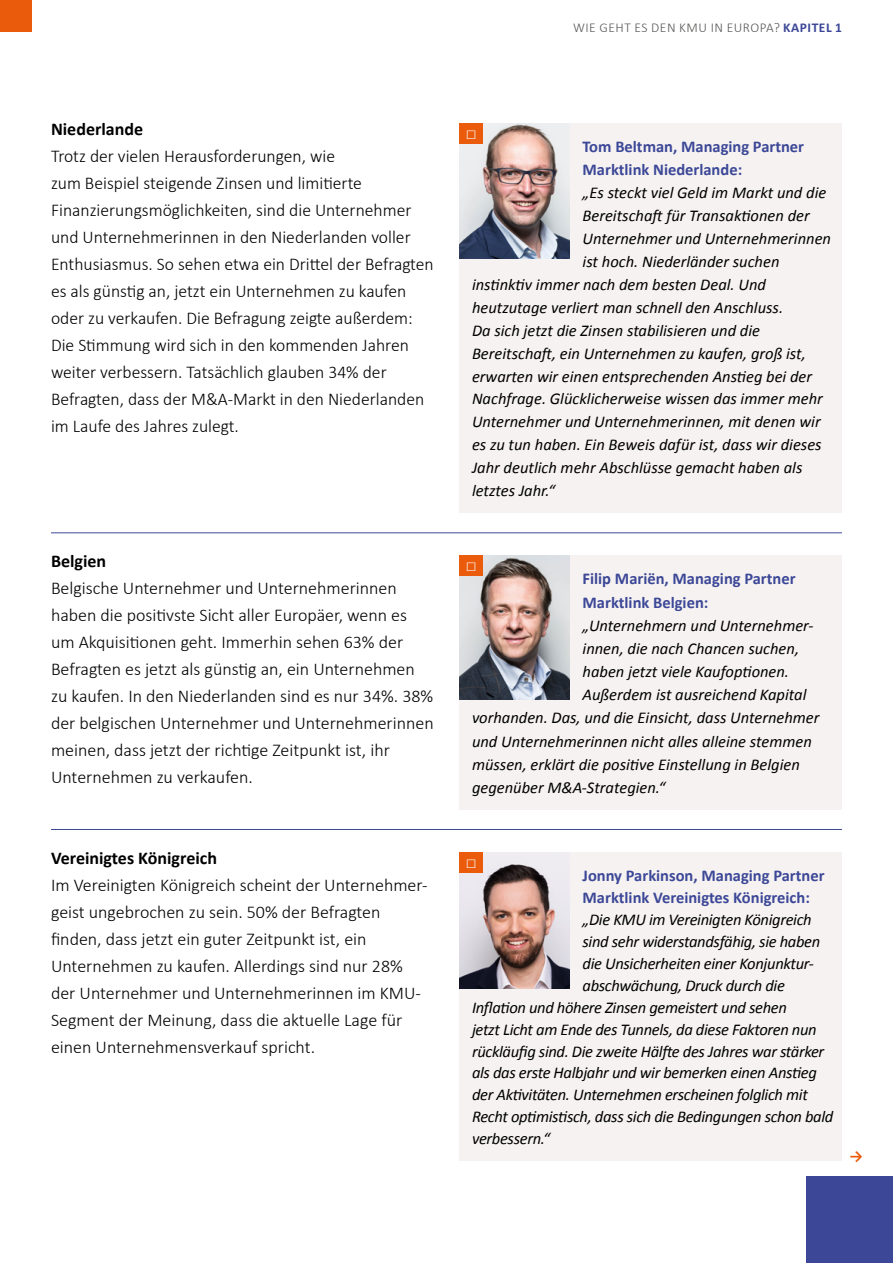
<style>
.page{position:relative;width:893px;height:1263px;background:#fff}
.page>*{position:absolute;margin:0;border:0;box-sizing:border-box;transform-origin:0 0}
.t1{font:300 18px/27px "Calibri";color:#000}
.t2{font:700 18px "Calibri";color:#000}
.t3{font:700 18px "Calibri";color:#fff}
.t4{font:italic 16.5px "Calibri";color:#000}
.t5{font:italic 16.5px "Calibri";letter-spacing:-.02em;color:#000}
.t6{font:700 16.5px/23px "Calibri";color:#3c4797}
.t7{font:700 15px "Calibri";color:#ea5b0b}
.t8{font:300 13.5px "Calibri";letter-spacing:.04em;color:#575756}
.s1{font-weight:700;color:#3c4797}
</style>
<div class="page">
<div style="left:806px;top:1176px;width:87px;height:87px;background:#3c4797"></div>
<div style="left:0;top:0;width:32px;height:32px;background:#ea5b0b"></div>
<div style="left:459px;top:852px;width:383px;height:309px;background:#f5f2f1"></div>
<img style="left:459px;top:862px;width:111px;height:127px">
<div style="left:459px;top:123px;width:383px;height:390px;background:#f5f2f1"></div>
<div style="left:459px;top:555px;width:383px;height:255px;background:#f5f2f1"></div>
<img style="left:459px;top:123px;width:111px;height:135px">
<img style="left:459px;top:555px;width:111px;height:145px">
<div style="left:459px;top:123px;width:24px;height:20px;background:#ea5b0b"></div>
<div style="left:459px;top:555px;width:24px;height:20px;background:#ea5b0b"></div>
<div style="left:459px;top:852px;width:24px;height:20px;background:#ea5b0b"></div>
<hr style="left:51px;top:533px;width:791px;height:1px;background:#3c4797">
<hr style="left:51px;top:829px;width:791px;height:1px;background:#3c4797">
<p class="t8" style="left:573px;top:19px;width:270px">WIE GEHT ES DEN KMU IN EUROPA? <span class="s1">KAPITEL 1</span></p>
<p class="t2" style="left:51px;top:116px;width:94px">Niederlande</p>
<p class="t1" style="left:51px;top:142px;width:384px">Trotz der vielen Herausforderungen, wie<br>zum Beispiel steigende Zinsen und limitierte Finanzierungsmöglichkeiten, sind die Unternehmer und Unternehmerinnen in den Niederlanden voller Enthusiasmus. So sehen etwa ein Drittel der Befragten es als günstig an, jetzt ein Unternehmen zu kaufen oder zu verkaufen. Die Befragung zeigte außerdem:<br>Die Stimmung wird sich in den kommenden Jahren weiter verbessern. Tatsächlich glauben 34% der Befragten, dass der M&amp;A-Markt in den Niederlanden im Laufe des Jahres zulegt.</p>
<p class="t2" style="left:51px;top:548px;width:57px">Belgien</p>
<p class="t1" style="left:51px;top:574px;width:384px">Belgische Unternehmer und Unternehmerinnen haben die positivste Sicht aller Europäer, wenn es um Akquisitionen geht. Immerhin sehen 63% der Befragten es jetzt als günstig an, ein Unternehmen zu kaufen. In den Niederlanden sind es nur 34%. 38% der belgischen Unternehmer und Unternehmerinnen meinen, dass jetzt der richtige Zeitpunkt ist, ihr Unternehmen zu verkaufen.</p>
<p class="t2" style="left:51px;top:845px;width:167px">Vereinigtes Königreich</p>
<p class="t1" style="left:51px;top:871px;width:377px">Im Vereinigten Königreich scheint der Unternehmer&shy;geist ungebrochen zu sein. 50% der Befragten finden, dass jetzt ein guter Zeitpunkt ist, ein Unternehmen zu kaufen. Allerdings sind nur 28% der Unternehmer und Unternehmerinnen im KMU-Segment der Meinung, dass die aktuelle Lage für einen Unternehmensverkauf spricht.</p>
<p class="t3" style="left:466px;top:120px;width:12px">□</p>
<p class="t6" style="left:583px;top:135px;width:223px">Tom Beltman, Managing Partner<br>Marktlink Niederlande:</p>
<p class="t4" style="left:583px;top:181px;width:245px">„Es steckt viel Geld im Markt und die</p>
<p class="t4" style="left:583px;top:204px;width:229px">Bereitschaft für Transaktionen der</p>
<p class="t4" style="left:583px;top:227px;width:250px">Unternehmer und Unternehmerinnen</p>
<p class="t4" style="left:583px;top:250px;width:198px">ist hoch. Niederländer suchen</p>
<p class="t4" style="left:472px;top:273px;width:296px">instinktiv immer nach dem besten Deal. Und</p>
<p class="t4" style="left:472px;top:296px;width:313px">heutzutage verliert man schnell den Anschluss.</p>
<p class="t4" style="left:472px;top:319px;width:290px">Da sich jetzt die Zinsen stabilisieren und die</p>
<p class="t4" style="left:472px;top:342px;width:335px">Bereitschaft, ein Unternehmen zu kaufen, groß ist,</p>
<p class="t4" style="left:472px;top:365px;width:342px">erwarten wir einen entsprechenden Anstieg bei der</p>
<p class="t4" style="left:472px;top:387px;width:352px">Nachfrage. Glücklicherweise wissen das immer mehr</p>
<p class="t4" style="left:472px;top:410px;width:350px">Unternehmer und Unternehmerinnen, mit denen wir</p>
<p class="t4" style="left:472px;top:433px;width:351px">es zu tun haben. Ein Beweis dafür ist, dass wir dieses</p>
<p class="t4" style="left:472px;top:456px;width:332px">Jahr deutlich mehr Abschlüsse gemacht haben als</p>
<p class="t4" style="left:472px;top:479px;width:84px">letztes Jahr.“</p>
<p class="t3" style="left:466px;top:552px;width:12px">□</p>
<p class="t6" style="left:583px;top:567px;width:215px">Filip Mariën, Managing Partner<br>Marktlink Belgien:</p>
<p class="t4" style="left:583px;top:614px;width:233px">„Unternehmern und Unternehmer-</p>
<p class="t4" style="left:583px;top:637px;width:218px">innen, die nach Chancen suchen,</p>
<p class="t4" style="left:583px;top:660px;width:208px">haben jetzt viele Kaufoptionen.</p>
<p class="t4" style="left:583px;top:683px;width:225px">Außerdem ist ausreichend Kapital</p>
<p class="t4" style="left:472px;top:706px;width:349px">vorhanden. Das, und die Einsicht, dass Unternehmer</p>
<p class="t4" style="left:472px;top:730px;width:341px">und Unternehmerinnen nicht alles alleine stemmen</p>
<p class="t4" style="left:472px;top:753px;width:329px">müssen, erklärt die positive Einstellung in Belgien</p>
<p class="t4" style="left:472px;top:776px;width:195px">gegenüber M&amp;A-Strategien.“</p>
<p class="t3" style="left:466px;top:849px;width:12px">□</p>
<p class="t6" style="left:583px;top:864px;width:243px;line-height:21.9px">Jonny Parkinson, Managing Partner<br>Marktlink Vereinigtes Königreich:</p>
<p class="t5" style="left:583px;top:908px;width:231px">„Die KMU im Vereinigten Königreich</p>
<p class="t5" style="left:583px;top:930px;width:239px">sind sehr widerstandsfähig, sie haben</p>
<p class="t5" style="left:583px;top:952px;width:232px">die Unsicherheiten einer Konjunktur-</p>
<p class="t5" style="left:583px;top:974px;width:204px">abschwächung, Druck durch die</p>
<p class="t5" style="left:472px;top:996px;width:316px">Inflation und höhere Zinsen gemeistert und sehen</p>
<p class="t5" style="left:472px;top:1018px;width:346px">jetzt Licht am Ende des Tunnels, da diese Faktoren nun</p>
<p class="t5" style="left:472px;top:1039px;width:354px">rückläufig sind. Die zweite Hälfte des Jahres war stärker</p>
<p class="t5" style="left:472px;top:1061px;width:346px">als das erste Halbjahr und wir bemerken einen Anstieg</p>
<p class="t5" style="left:472px;top:1083px;width:337px">der Aktivitäten. Unternehmen erscheinen folglich mit</p>
<p class="t5" style="left:472px;top:1105px;width:363px">Recht optimistisch, dass sich die Bedingungen schon bald</p>
<p class="t5" style="left:472px;top:1127px;width:79px">verbessern.“</p>
<p class="t7" style="left:850px;top:1145px;width:15px">→</p>
</div>
